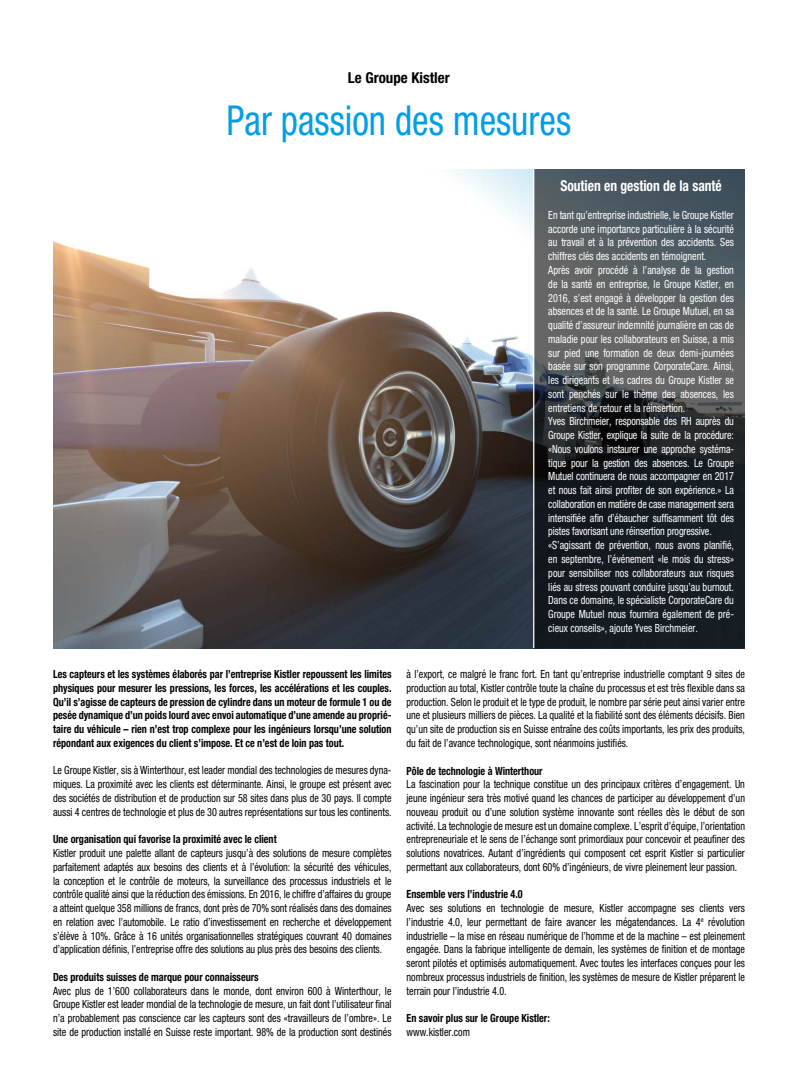
<style>
.page{position:relative;width:798px;height:1071px;background:#fff}
.page>*{position:absolute;margin:0;border:0;box-sizing:border-box;transform-origin:0 0}
.t1{font:condensed 41.25px "Helvetica Neue LT";color:#009fe3;scale:.9 1}
.t2{font:700 condensed 15px "Helvetica Neue LT";color:#fff;scale:.9 1}
.t3{font:700 condensed 15px "Helvetica Neue LT";color:#000}
.t4{font:condensed 11.25px/13.8px "Helvetica Neue LT";color:#000;text-align:justify;scale:.9 1}
.t5{font:condensed 11.25px/13.8px "Helvetica Neue LT";color:#fff;scale:.9 1}
.t6{font:700 condensed 11.25px/13.8px "Helvetica Neue LT";color:#000;text-align:justify;scale:.9 1}
</style>
<div class="page">
<img style="left:53px;top:169px;width:480px;height:479px">
<svg style="left:534px;top:169px;width:210px;height:479px;background:#373d41"></svg>
<h2 class="t3" style="left:348px;top:68px;width:103px">Le Groupe Kistler</h2>
<h1 class="t1" style="left:226px;top:97px;width:384px">Par passion des mesures</h1>
<p class="t6" style="left:53px;top:667px;width:377px">Les capteurs et les systèmes élaborés par l’entreprise Kistler repoussent les limites physiques pour mesurer les pressions, les forces, les accélérations et les couples.<br>Qu’il s’agisse de capteurs de pression de cylindre dans un moteur de formule 1 ou de pesée dynamique d’un poids lourd avec envoi automatique d’une amende au proprié&shy;taire du véhicule – rien n’est trop complexe pour les ingénieurs lorsqu’une solution répondant aux exigences du client s’impose. Et ce n’est de loin pas tout.</p>
<p class="t4" style="left:53px;top:763px;width:377px">Le Groupe Kistler, sis à Winterthour, est leader mondial des technologies de mesures dyna&shy;miques. La proximité avec les clients est déterminante. Ainsi, le groupe est présent avec des sociétés de distribution et de production sur 58 sites dans plus de 30 pays. Il compte aussi 4 centres de technologie et plus de 30 autres représentations sur tous les continents.</p>
<p class="t6" style="left:53px;top:831px;width:250px">Une organisation qui favorise la proximité avec le client</p>
<p class="t4" style="left:53px;top:845px;width:377px">Kistler produit une palette allant de capteurs jusqu’à des solutions de mesure complètes parfaitement adaptés aux besoins des clients et à l’évolution: la sécurité des véhicules, la conception et le contrôle de moteurs, la surveillance des processus industriels et le contrôle qualité ainsi que la réduction des émissions. En 2016, le chiffre d’affaires du groupe a atteint quelque 358 millions de francs, dont près de 70% sont réalisés dans des domaines en relation avec l’automobile. Le ratio d’investissement en recherche et développement s’élève à 10%. Grâce à 16 unités organisationnelles stratégiques couvrant 40 domaines d’application définis, l’entreprise offre des solutions au plus près des besoins des clients.</p>
<p class="t6" style="left:53px;top:969px;width:230px">Des produits suisses de marque pour connaisseurs</p>
<p class="t4" style="left:53px;top:983px;width:377px">Avec plus de 1’600 collaborateurs dans le monde, dont environ 600 à Winterthour, le Groupe Kistler est leader mondial de la technologie de mesure, un fait dont l’utilisateur final n’a probablement pas conscience car les capteurs sont des «travailleurs de l’ombre». Le site de production installé en Suisse reste important. 98% de la production sont destinés</p>
<h2 class="t2" style="left:560px;top:177px;width:181px">Soutien en gestion de la santé</h2>
<p class="t5" style="left:548px;top:208px;width:208px">En tant qu’entreprise industrielle, le Groupe Kistler accorde une importance particulière à la sécurité au travail et à la prévention des accidents. Ses chiffres clés des accidents en témoignent.<br>Après avoir procédé à l’analyse de la gestion de la santé en entreprise, le Groupe Kistler, en 2016, s’est engagé à développer la gestion des absences et de la santé. Le Groupe Mutuel, en sa qualité d’assureur indemnité journalière en cas de maladie pour les collaborateurs en Suisse, a mis sur pied une formation de deux demi-journées basée sur son programme CorporateCare. Ainsi, les dirigeants et les cadres du Groupe Kistler se sont penchés sur le thème des absences, les entretiens de retour et la réinsertion.<br>Yves Birchmeier, responsable des RH auprès du Groupe Kistler, explique la suite de la procédure: «Nous voulons instaurer une approche systéma&shy;tique pour la gestion des absences. Le Groupe Mutuel continuera de nous accompagner en 2017 et nous fait ainsi profiter de son expérience.» La collaboration en matière de case management sera intensifiée afin d’ébaucher suffisamment tôt des pistes favorisant une réinsertion progressive. «S’agissant de prévention, nous avons planifié, en septembre, l’événement «le mois du stress» pour sensibiliser nos collaborateurs aux risques liés au stress pouvant conduire jusqu’au burnout.<br>Dans ce domaine, le spécialiste CorporateCare du Groupe Mutuel nous fournira également de pré&shy;cieux conseils», ajoute Yves Birchmeier.</p>
<p class="t4" style="left:406px;top:667px;width:377px">à l’export, ce malgré le franc fort. En tant qu’entreprise industrielle comptant 9 sites de production au total, Kistler contrôle toute la chaîne du processus et est très flexible dans sa production. Selon le produit et le type de produit, le nombre par série peut ainsi varier entre une et plusieurs milliers de pièces. La qualité et la fiabilité sont des éléments décisifs. Bien qu’un site de production sis en Suisse entraîne des coûts importants, les prix des produits, du fait de l’avance technologique, sont néanmoins justifiés.</p>
<p class="t6" style="left:406px;top:763px;width:153px">Pôle de technologie à Winterthour</p>
<p class="t4" style="left:406px;top:777px;width:377px">La fascination pour la technique constitue un des principaux critères d’engagement. Un jeune ingénieur sera très motivé quand les chances de participer au développement d’un nouveau produit ou d’une solution système innovante sont réelles dès le début de son activité. La technologie de mesure est un domaine complexe. L’esprit d’équipe, l’orientation entrepreneuriale et le sens de l’échange sont primordiaux pour concevoir et peaufiner des solutions novatrices. Autant d’ingrédients qui composent cet esprit Kistler si particulier permettant aux collaborateurs, dont 60% d’ingénieurs, de vivre pleinement leur passion.</p>
<p class="t6" style="left:406px;top:887px;width:131px">Ensemble vers l’industrie 4.0</p>
<p class="t4" style="left:406px;top:900px;width:377px">Avec ses solutions en technologie de mesure, Kistler accompagne ses clients vers l’industrie 4.0, leur permettant de faire avancer les mégatendances. La 4<sup>e</sup> révolution industrielle – la mise en réseau numérique de l’homme et de la machine – est pleinement engagée. Dans la fabrique intelligente de demain, les systèmes de finition et de montage seront pilotés et optimisés automatiquement. Avec toutes les interfaces conçues pour les nombreux processus industriels de finition, les systèmes de mesure de Kistler préparent le terrain pour l’industrie 4.0.</p>
<p class="t6" style="left:406px;top:1010px;width:160px">En savoir plus sur le Groupe Kistler:</p>
<p class="t4" style="left:406px;top:1024px;width:72px">www.kistler.com</p>
</div>
